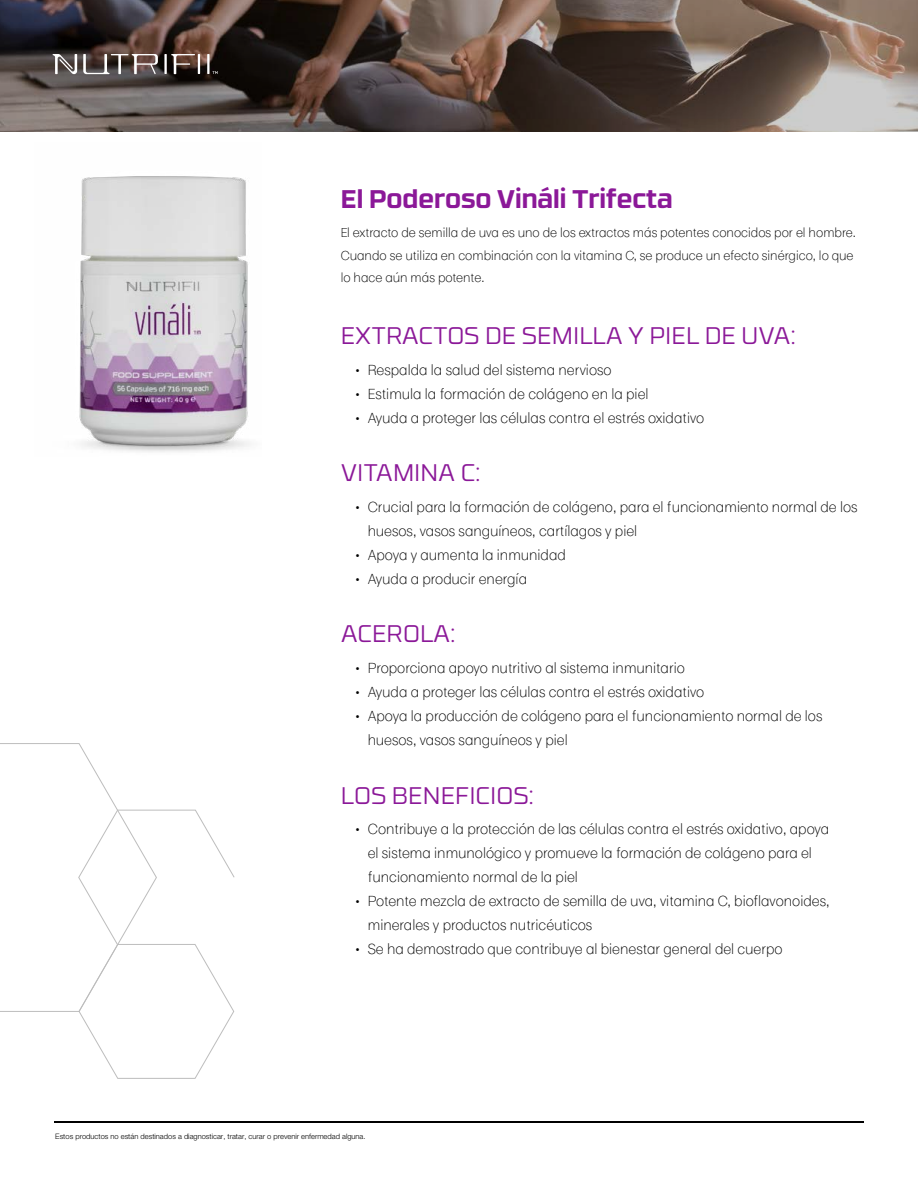
<style>
.page{position:relative;width:918px;height:1188px;background:#fff}
.page>*{position:absolute;margin:0;border:0;box-sizing:border-box;transform-origin:0 0}
.t1{font:700 25.5px "RB No 3.1";color:#8b1898}
.t2{font:300 24px "RB No 3.1";color:#8b1898}
.t3{font:300 13.5px/24px "Moriston";color:#000}
.t4{font:300 12px/22.5px "Moriston";color:#000}
.t5{font:300 7.5px "Helvetica Neue LT Std";color:#000}
</style>
<div class="page">
<hr style="left:54px;top:1121px;width:810px;height:2px;background:#000">
<svg style="left:0;top:0;width:918px;height:132px;background:#5e4f49"></svg>
<hr style="left:164px;top:54px;width:3px;height:20px;background:#fff">
<hr style="left:198px;top:54px;width:2px;height:20px;background:#fff">
<hr style="left:207px;top:54px;width:3px;height:20px;background:#fff">
<svg style="left:171px;top:54px;width:24px;height:20px"></svg>
<svg style="left:83px;top:54px;width:75px;height:20px"></svg>
<svg style="left:53px;top:54px;width:24px;height:20px"></svg>
<svg style="left:212px;top:71px;width:6px;height:3px"></svg>
<svg style="left:0;top:743px;width:235px;height:336px"></svg>
<img style="left:79px;top:176px;width:171px;height:276px">
<h1 class="t1" style="left:341px;top:179px;width:334px">El Poderoso Vináli Trifecta</h1>
<p class="t4" style="left:341px;top:221px;width:517px">El extracto de semilla de uva es uno de los extractos más potentes conocidos por el hombre.<br>Cuando se utiliza en combinación con la vitamina C, se produce un efecto sinérgico, lo que lo hace aún más potente.</p>
<h2 class="t2" style="left:341px;top:318px;width:456px">EXTRACTOS DE SEMILLA Y PIEL DE UVA:</h2>
<p class="t3" style="left:354px;top:357px;width:259px">• Respalda la salud del sistema nervioso</p>
<p class="t3" style="left:354px;top:381px;width:296px">• Estimula la formación de colágeno en la piel</p>
<p class="t3" style="left:354px;top:405px;width:352px">• Ayuda a proteger las células contra el estrés oxidativo</p>
<h2 class="t2" style="left:341px;top:455px;width:141px">VITAMINA C:</h2>
<p class="t3" style="left:368px;top:494px;width:491px;text-indent:-14px">• Crucial para la formación de colágeno, para el funcionamiento normal de los huesos, vasos sanguíneos, cartílagos y piel</p>
<p class="t3" style="left:354px;top:542px;width:213px">• Apoya y aumenta la inmunidad</p>
<p class="t3" style="left:354px;top:566px;width:174px">• Ayuda a producir energía</p>
<h2 class="t2" style="left:341px;top:616px;width:116px">ACEROLA:</h2>
<p class="t3" style="left:354px;top:655px;width:332px">• Proporciona apoyo nutritivo al sistema inmunitario</p>
<p class="t3" style="left:354px;top:679px;width:352px">• Ayuda a proteger las células contra el estrés oxidativo</p>
<p class="t3" style="left:368px;top:703px;width:456px;text-indent:-14px">• Apoya la producción de colágeno para el funcionamiento normal de los huesos, vasos sanguíneos y piel</p>
<h2 class="t2" style="left:341px;top:778px;width:194px">LOS BENEFICIOS:</h2>
<p class="t3" style="left:368px;top:816px;width:463px;text-indent:-14px">• Contribuye a la protección de las células contra el estrés oxidativo, apoya el sistema inmunológico y promueve la formación de colágeno para el funcionamiento normal de la piel</p>
<p class="t3" style="left:368px;top:888px;width:463px;text-indent:-14px">• Potente mezcla de extracto de semilla de uva, vitamina C, bioflavonoides, minerales y productos nutricéuticos</p>
<p class="t3" style="left:354px;top:936px;width:430px">• Se ha demostrado que contribuye al bienestar general del cuerpo</p>
<p class="t5" style="left:55px;top:1132px;width:312px">Estos productos no están destinados a diagnosticar, tratar, curar o prevenir enfermedad alguna.</p>
</div>
